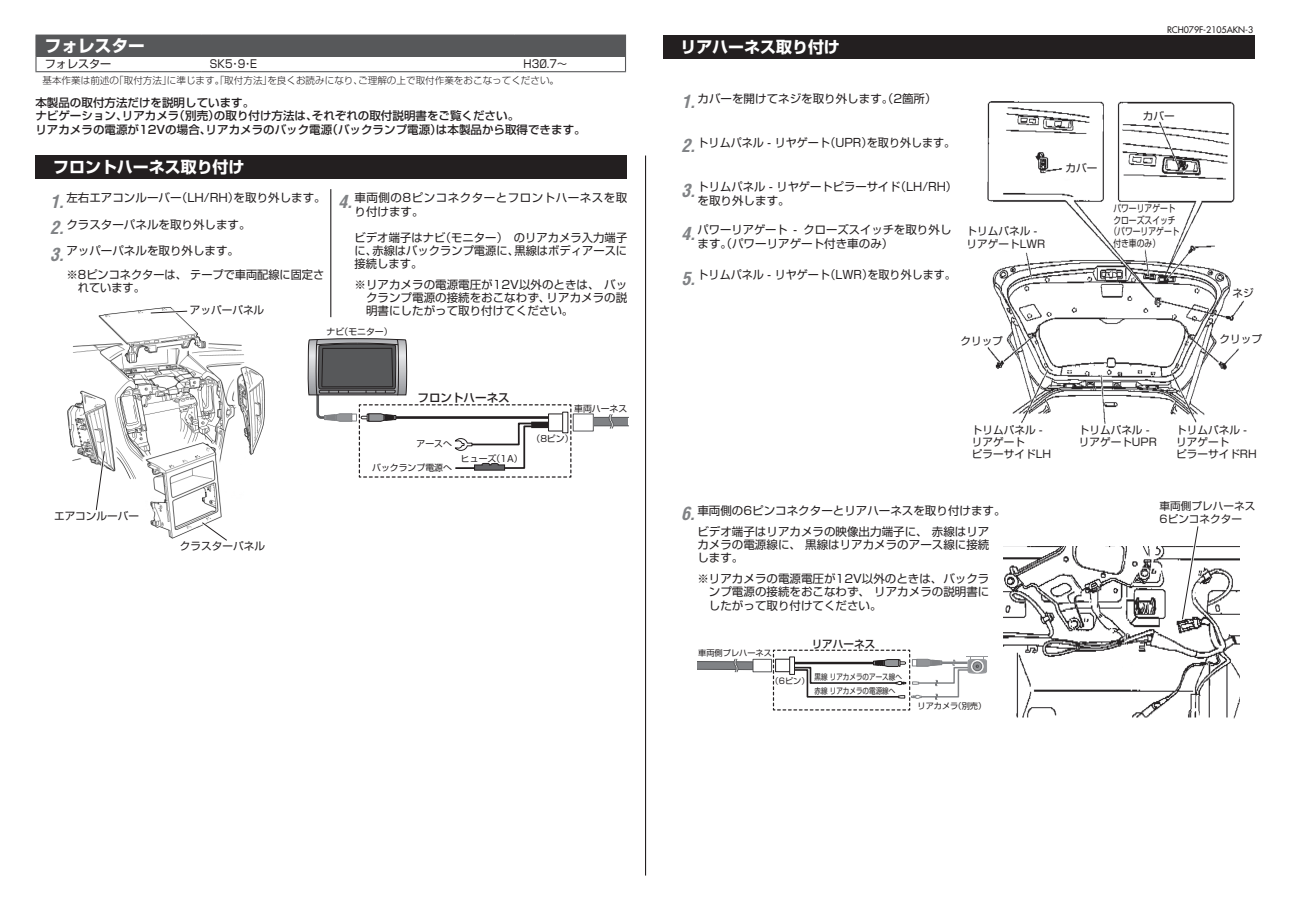
<style>
.page{position:relative;width:1290px;height:911px;background:#fff}
.page>*{position:absolute;margin:0;border:0;box-sizing:border-box;transform-origin:0 0}
.t1{font:italic 700 condensed 17.75px/26.6px "Arena";color:#808285;text-align:justify}
.t2{font:700 16.62px "Shin Go Pro";color:#fff}
.t3{font:700 16px "Shin Go Pro";color:#fff}
.t4{font:11.5px/13.2px "Shin Go Pro";color:#231f20}
.t5{font:500 11.5px "Shin Go Pro";color:#231f20}
.t6{font:11.5px "Shin Go Pro";color:#231f20;scale:.96 1}
.t7{font:11.5px/13.2px "Shin Go Pro";letter-spacing:.04em;color:#231f20}
.t8{font:11.12px "Shin Go Pro";color:#231f20;scale:.9 1}
.t9{font:11.12px "Shin Go Pro";color:#231f20}
.t10{font:10.62px/12.4px "Shin Go Pro";color:#231f20}
.t11{font:500 10.62px "Shin Go Pro";color:#231f20}
.t12{font:9.75px "Shin Go Pro";color:#231f20;scale:.8 1}
.t13{font:300 9.62px "Shin Go Pro";color:#231f20}
.t14{font:8.88px "Shin Go Pro";color:#231f20}
.t15{font:8.88px "Futura";color:#231f20}
.t16{font:8.12px "Shin Go Pro";color:#231f20;scale:.8 1}
.t17{font:8.12px "Shin Go Pro";color:#231f20}
</style>
<div class="page">
<img style="left:67px;top:307px;width:198px;height:232px">
<img style="left:987px;top:101px;width:257px;height:323px">
<img style="left:1003px;top:546px;width:236px;height:173px">
<div style="left:752px;top:659px;width:20px;height:13px;border:1px solid #57585a"></div>
<svg style="left:697px;top:658px;width:56px;height:15px"></svg>
<svg style="left:772px;top:649px;width:216px;height:62px"></svg>
<div style="left:775px;top:659px;width:19px;height:12px;background:#fff"></div>
<div style="left:775px;top:659px;width:19px;height:13px;border:1px solid #231f20"></div>
<hr style="left:790px;top:657px;width:4px;height:17px;background:#fff">
<div style="left:789px;top:656px;width:6px;height:18px;border:1px solid #231f20"></div>
<div style="left:35px;top:155px;width:592px;height:24px;background:#231f20"></div>
<div style="left:663px;top:35px;width:591px;height:24px;background:#231f20"></div>
<svg style="left:594px;top:414px;width:34px;height:15px"></svg>
<div style="left:573px;top:413px;width:21px;height:18px;border:1px solid #57585a"></div>
<svg style="left:308px;top:338px;width:264px;height:140px"></svg>
<div style="left:548px;top:414px;width:15px;height:17px;background:#fff"></div>
<div style="left:548px;top:413px;width:15px;height:18px;border:1px solid #231f20"></div>
<div style="left:563px;top:412px;width:5px;height:21px;background:#fff"></div>
<div style="left:562px;top:412px;width:6px;height:21px;border:1px solid #231f20"></div>
<div style="left:36px;top:35px;width:589px;height:21px;background:#57585a"></div>
<hr style="left:35px;top:35px;width:166px;height:1px;background:#57585a">
<hr style="left:35px;top:36px;width:2px;height:20px;background:#57585a">
<hr style="left:515px;top:35px;width:111px;height:1px;background:#57585a">
<svg style="left:35px;top:56px;width:2px;height:15px"></svg>
<svg style="left:625px;top:36px;width:1px;height:35px"></svg>
<hr style="left:37px;top:56px;width:164px;height:1px;background:#57585a">
<hr style="left:515px;top:56px;width:110px;height:1px;background:#57585a">
<hr style="left:35px;top:71px;width:166px;height:1px;background:#57585a">
<hr style="left:515px;top:71px;width:111px;height:1px;background:#57585a">
<hr style="left:201px;top:56px;width:314px;height:1px;background:#57585a">
<hr style="left:201px;top:71px;width:314px;height:1px;background:#57585a">
<svg style="left:199px;top:519px;width:31px;height:22px"></svg>
<svg style="left:93px;top:449px;width:14px;height:63px"></svg>
<svg style="left:148px;top:308px;width:41px;height:7px"></svg>
<hr style="left:645px;top:155px;width:1px;height:720px;background:#231f20">
<hr style="left:330px;top:189px;width:1px;height:128px;background:#231f20">
<svg style="left:1179px;top:526px;width:22px;height:96px"></svg>
<h2 class="t2" style="left:45px;top:32px;width:101px">フォレスター</h2>
<p class="t9" style="left:45px;top:55px;width:68px">フォレスター</p>
<p class="t8" style="left:210px;top:55px;width:35px">SK ・5</p>
<p class="t8" style="left:238px;top:55px;width:18px">・9</p>
<p class="t8" style="left:250px;top:55px;width:9px">E</p>
<p class="t8" style="left:524px;top:55px;width:50px">H30.7〜</p>
<p class="t13" style="left:114px;top:73px;width:59px">「取付方法」</p>
<p class="t13" style="left:167px;top:73px;width:107px">に準じます。「取付方法」</p>
<p class="t13" style="left:358px;top:73px;width:202px">ご理解の上で取付作業をおこなってください。</p>
<p class="t13" style="left:43px;top:73px;width:78px">基本作業は前述の</p>
<p class="t13" style="left:267px;top:73px;width:97px">を良くお読みになり、</p>
<p class="t5" style="left:35px;top:93px;width:220px">本製品の取付方法だけを説明しています。</p>
<p class="t5" style="left:312px;top:107px;width:209px">それぞれの取付説明書をご覧ください。</p>
<p class="t5" style="left:35px;top:107px;width:94px">ナビゲーション、</p>
<p class="t5" style="left:174px;top:107px;width:48px">（別売）</p>
<p class="t5" style="left:214px;top:107px;width:105px">の取り付け方法は、</p>
<p class="t5" style="left:122px;top:107px;width:59px">リアカメラ</p>
<p class="t5" style="left:327px;top:120px;width:117px">（バックランプ電源）</p>
<p class="t5" style="left:206px;top:120px;width:128px">リアカメラのバック電源</p>
<p class="t5" style="left:436px;top:120px;width:151px">は本製品から取得できます。</p>
<p class="t5" style="left:35px;top:120px;width:177px">リアカメラの電源が12Vの場合、</p>
<h3 class="t3" style="left:53px;top:154px;width:193px">フロントハーネス取り付け</h3>
<p class="t4" style="left:66px;top:190px;width:117px">左右エアコンルーバー</p>
<p class="t4" style="left:66px;top:216px;width:186px">クラスターパネルを取り外します。</p>
<p class="t4" style="left:66px;top:243px;width:174px">アッパーパネルを取り外します。</p>
<p class="t4" style="left:176px;top:190px;width:65px">（LH/RH）</p>
<p class="t7" style="left:355px;top:190px;width:274px">車両側の8ピンコネクターとフロントハーネスを取り付けます。</p>
<p class="t4" style="left:234px;top:190px;width:94px">を取り外します。</p>
<h1 class="t1" style="left:50px;top:188px;width:15px">1.<br>2.<br>3.</h1>
<h1 class="t1" style="left:338px;top:188px;width:15px">4.</h1>
<p class="t4" style="left:355px;top:229px;width:92px">ビデオ端子はナビ</p>
<p class="t4" style="left:440px;top:229px;width:70px">（モニター）</p>
<p class="t4" style="left:514px;top:229px;width:115px">のリアカメラ入力端子</p>
<p class="t4" style="left:514px;top:243px;width:114px">黒線はボディアースに</p>
<p class="t4" style="left:372px;top:243px;width:148px">赤線はバックランプ電源に、</p>
<p class="t4" style="left:355px;top:243px;width:69px">に、<br>接続します。</p>
<p class="t4" style="left:66px;top:266px;width:259px">※8ピンコネクターは、テープで車両配線に固定さ</p>
<p class="t4" style="left:355px;top:276px;width:274px">※リアカメラの電源電圧が12V以外のときは、バッ</p>
<p class="t4" style="left:78px;top:280px;width:69px">れています。</p>
<p class="t4" style="left:366px;top:290px;width:209px">クランプ電源の接続をおこなわず、<br>明書にしたがって取り付けてください。</p>
<p class="t4" style="left:547px;top:290px;width:82px">リアカメラの説</p>
<p class="t10" style="left:190px;top:303px;width:76px">アッパーパネル</p>
<p class="t10" style="left:54px;top:509px;width:87px">エアコンルーバー</p>
<p class="t10" style="left:180px;top:539px;width:87px">クラスターパネル</p>
<p class="t14" style="left:327px;top:324px;width:19px">ナビ</p>
<p class="t14" style="left:339px;top:324px;width:55px">（モニター(</p>
<p class="t5" style="left:418px;top:388px;width:94px">フロントハーネス</p>
<p class="t14" style="left:416px;top:436px;width:37px">アースへ</p>
<p class="t14" style="left:372px;top:460px;width:81px">バックランプ電源へ</p>
<p class="t14" style="left:461px;top:451px;width:37px">ヒューズ</p>
<p class="t14" style="left:491px;top:451px;width:33px">（1A(</p>
<p class="t14" style="left:574px;top:401px;width:55px">車両ハーネス</p>
<p class="t14" style="left:531px;top:432px;width:44px">（8ピン(</p>
<h3 class="t3" style="left:680px;top:34px;width:161px">リアハーネス取り付け</h3>
<p class="t4" style="left:697px;top:90px;width:241px">カバーを開けてネジを取り外します。（2箇所(</p>
<p class="t6" style="left:867px;top:133px;width:94px">を取り外します。</p>
<h1 class="t1" style="left:681px;top:88px;width:15px">1.</h1>
<h1 class="t1" style="left:681px;top:133px;width:15px">2.</h1>
<p class="t6" style="left:824px;top:133px;width:51px">（UPR）</p>
<p class="t6" style="left:697px;top:133px;width:139px">トリムパネル - リヤゲート</p>
<p class="t4" style="left:895px;top:179px;width:64px">（LH/RH(</p>
<p class="t4" style="left:697px;top:179px;width:204px">トリムパネル - リヤゲートピラーサイドを取り外します。</p>
<p class="t4" style="left:804px;top:222px;width:149px">クローズスイッチを取り外し</p>
<h1 class="t1" style="left:681px;top:177px;width:15px">3.</h1>
<h1 class="t1" style="left:681px;top:220px;width:15px">4.</h1>
<p class="t4" style="left:697px;top:222px;width:197px">パワーリアゲート<br>ます。（パワーリアゲート付き車のみ(</p>
<p class="t4" style="left:793px;top:222px;width:5px">-</p>
<p class="t6" style="left:824px;top:265px;width:52px">（LWR）</p>
<p class="t6" style="left:697px;top:265px;width:139px">トリムパネル - リヤゲート</p>
<p class="t6" style="left:867px;top:265px;width:94px">を取り外します。</p>
<h1 class="t1" style="left:681px;top:265px;width:15px">5.</h1>
<p class="t10" style="left:966px;top:224px;width:80px">トリムパネル -リアゲートLWR</p>
<p class="t10" style="left:960px;top:333px;width:44px">クリップ</p>
<p class="t15" style="left:1167px;top:24px;width:88px">RCH079F-2105AKN-3</p>
<p class="t10" style="left:1143px;top:109px;width:33px">カバー</p>
<p class="t10" style="left:1065px;top:160px;width:33px">カバー</p>
<p class="t12" style="left:1113px;top:200px;width:79px">パワーリアゲート</p>
<p class="t12" style="left:1113px;top:212px;width:79px">クローズスイッチ</p>
<p class="t12" style="left:1109px;top:223px;width:89px">（パワーリアゲート</p>
<p class="t12" style="left:1113px;top:235px;width:60px">付き車のみ(</p>
<p class="t10" style="left:1232px;top:286px;width:23px">ネジ</p>
<p class="t10" style="left:1219px;top:332px;width:44px">クリップ</p>
<p class="t10" style="left:972px;top:422px;width:81px">トリムパネル -リアゲート<br>ピラーサイドLH</p>
<p class="t10" style="left:1176px;top:422px;width:82px">トリムパネル -リアゲート<br>ピラーサイドRH</p>
<p class="t10" style="left:1079px;top:422px;width:79px">トリムパネル -リアゲートUPR</p>
<p class="t4" style="left:697px;top:502px;width:310px">車両側の6ピンコネクターとリアハーネスを取り付けます。</p>
<h1 class="t1" style="left:681px;top:500px;width:15px">6.</h1>
<p class="t4" style="left:697px;top:523px;width:293px;text-align:justify">ビデオ端子はリアカメラの映像出力端子に、赤線はリアカメラの電源線に、黒線はリアカメラのアース線に接続します。</p>
<p class="t4" style="left:709px;top:570px;width:282px;text-align:justify;text-indent:-12px">※リアカメラの電源電圧が12V以外のときは、バックランプ電源の接続をおこなわず、リアカメラの説明書にしたがって取り付けてください。</p>
<p class="t17" style="left:698px;top:646px;width:75px">車両側プレハーネス</p>
<p class="t17" style="left:770px;top:674px;width:40px">（6ピン(</p>
<p class="t11" style="left:812px;top:635px;width:65px">リアハーネス</p>
<p class="t16" style="left:814px;top:670px;width:111px">黒線リアカメラのアース線へ</p>
<p class="t16" style="left:814px;top:684px;width:102px">赤線リアカメラの電源線へ</p>
<p class="t17" style="left:953px;top:699px;width:34px">（別売(</p>
<p class="t17" style="left:917px;top:699px;width:42px">リアカメラ</p>
<p class="t10" style="left:1159px;top:498px;width:97px">車両側プレハーネス</p>
<p class="t10" style="left:1159px;top:512px;width:84px">6ピンコネクター</p>
</div>
